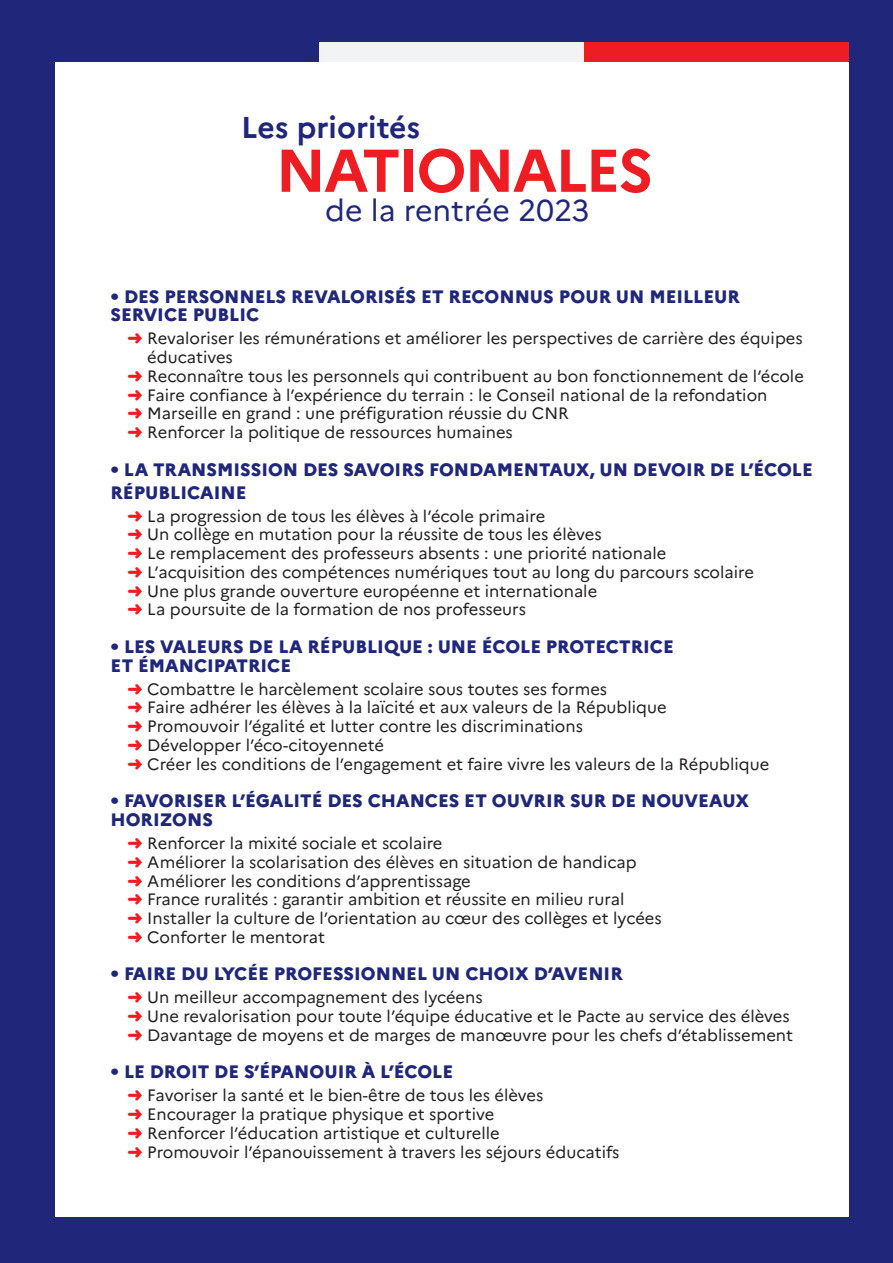
<style>
.page{position:relative;width:893px;height:1263px;background:#20277b}
.page>*{position:absolute;margin:0;border:0;box-sizing:border-box;transform-origin:0 0}
.Sous-titre_niveau_2{font:700 60.15px "Marianne";letter-spacing:-.04em;color:#ee1d23}
.Sous-titre_niveau_2-2{font:30.15px "Marianne";color:#20277b}
.Sous-titre_niveau_2-3{font:700 30.15px "Marianne";color:#20277b}
.t1{font:800 18px/18.8px "Marianne";color:#20277b}
.t2{font:16.5px/18.8px "Marianne";color:#231f20}
.s1{color:#ee1d23}
</style>
<div class="page">
<div style="left:55px;top:52px;width:793px;height:1164px;background:#fff"></div>
<div style="left:55px;top:43px;width:265px;height:19px;background:#20277b"></div>
<div style="left:320px;top:43px;width:264px;height:19px;background:#f2f3f4"></div>
<div style="left:584px;top:43px;width:264px;height:19px;background:#ee1d23"></div>
<p class="Sous-titre_niveau_2-3" style="left:241px;top:109px;width:181px">Les priorités</p>
<p class="Sous-titre_niveau_2" style="left:275px;top:134px;width:379px">NATIONALES</p>
<p class="Sous-titre_niveau_2-2" style="left:325px;top:192px;width:266px">de la rentrée 2023</p>
<p class="t1" style="left:111px;top:287px;width:631px">• DES PERSONNELS REVALORISÉS ET RECONNUS POUR UN MEILLEUR<br>SERVICE PUBLIC</p>
<p class="t2" style="left:147px;top:329px;width:657px;text-indent:-20px"><span class="s1">➜</span> Revaloriser les rémunérations et améliorer les perspectives de carrière des équipes éducatives</p>
<p class="t2" style="left:128px;top:367px;width:678px"><span class="s1">➜</span> Reconnaître tous les personnels qui contribuent au bon fonctionnement de l’école</p>
<p class="t2" style="left:128px;top:385px;width:641px"><span class="s1">➜</span> Faire confiance à l’expérience du terrain : le Conseil national de la refondation</p>
<p class="t2" style="left:128px;top:404px;width:443px"><span class="s1">➜</span> Marseille en grand : une préfiguration réussie du CNR</p>
<p class="t2" style="left:128px;top:423px;width:387px"><span class="s1">➜</span> Renforcer la politique de ressources humaines</p>
<p class="t1" style="left:111px;top:460px;width:704px">• LA TRANSMISSION DES SAVOIRS FONDAMENTAUX, UN DEVOIR DE L’ÉCOLE</p>
<p class="t1" style="left:111px;top:483px;width:137px">RÉPUBLICAINE</p>
<p class="t2" style="left:128px;top:506px;width:419px"><span class="s1">➜</span> La progression de tous les élèves à l’école primaire</p>
<p class="t2" style="left:128px;top:525px;width:476px"><span class="s1">➜</span> Un collège en mutation pour la réussite de tous les élèves</p>
<p class="t2" style="left:128px;top:544px;width:540px"><span class="s1">➜</span> Le remplacement des professeurs absents : une priorité nationale</p>
<p class="t2" style="left:128px;top:563px;width:628px"><span class="s1">➜</span> L’acquisition des compétences numériques tout au long du parcours scolaire</p>
<p class="t2" style="left:128px;top:581px;width:471px"><span class="s1">➜</span> Une plus grande ouverture européenne et internationale</p>
<p class="t2" style="left:128px;top:600px;width:400px"><span class="s1">➜</span> La poursuite de la formation de nos professeurs</p>
<p class="t1" style="left:111px;top:637px;width:565px">• LES VALEURS DE LA RÉPUBLIQUE : UNE ÉCOLE PROTECTRICE<br>ET ÉMANCIPATRICE</p>
<p class="t2" style="left:128px;top:679px;width:481px"><span class="s1">➜</span> Combattre le harcèlement scolaire sous toutes ses formes</p>
<p class="t2" style="left:128px;top:698px;width:541px"><span class="s1">➜</span> Faire adhérer les élèves à la laïcité et aux valeurs de la République</p>
<p class="t2" style="left:128px;top:717px;width:457px"><span class="s1">➜</span> Promouvoir l’égalité et lutter contre les discriminations</p>
<p class="t2" style="left:128px;top:736px;width:258px"><span class="s1">➜</span> Développer l’éco-citoyenneté</p>
<p class="t2" style="left:128px;top:754px;width:643px"><span class="s1">➜</span> Créer les conditions de l’engagement et faire vivre les valeurs de la République</p>
<p class="t1" style="left:111px;top:791px;width:640px">• FAVORISER L’ÉGALITÉ DES CHANCES ET OUVRIR SUR DE NOUVEAUX<br>HORIZONS</p>
<p class="t2" style="left:128px;top:834px;width:316px"><span class="s1">➜</span> Renforcer la mixité sociale et scolaire</p>
<p class="t2" style="left:128px;top:852px;width:511px"><span class="s1">➜</span> Améliorer la scolarisation des élèves en situation de handicap</p>
<p class="t2" style="left:128px;top:871px;width:345px"><span class="s1">➜</span> Améliorer les conditions d’apprentissage</p>
<p class="t2" style="left:128px;top:890px;width:498px"><span class="s1">➜</span> France ruralités : garantir ambition et réussite en milieu rural</p>
<p class="t2" style="left:128px;top:909px;width:536px"><span class="s1">➜</span> Installer la culture de l’orientation au cœur des collèges et lycées</p>
<p class="t2" style="left:128px;top:927px;width:199px"><span class="s1">➜</span> Conforter le mentorat</p>
<p class="t1" style="left:111px;top:964px;width:514px">• FAIRE DU LYCÉE PROFESSIONNEL UN CHOIX D’AVENIR</p>
<p class="t2" style="left:128px;top:988px;width:357px"><span class="s1">➜</span> Un meilleur accompagnement des lycéens</p>
<p class="t2" style="left:128px;top:1007px;width:664px"><span class="s1">➜</span> Une revalorisation pour toute l’équipe éducative et le Pacte au service des élèves</p>
<p class="t2" style="left:128px;top:1025px;width:667px"><span class="s1">➜</span> Davantage de moyens et de marges de manœuvre pour les chefs d’établissement</p>
<p class="t1" style="left:111px;top:1062px;width:344px">• LE DROIT DE S’ÉPANOUIR À L’ÉCOLE</p>
<p class="t2" style="left:128px;top:1086px;width:417px"><span class="s1">➜</span> Favoriser la santé et le bien-être de tous les élèves</p>
<p class="t2" style="left:128px;top:1105px;width:368px"><span class="s1">➜</span> Encourager la pratique physique et sportive</p>
<p class="t2" style="left:128px;top:1123px;width:374px"><span class="s1">➜</span> Renforcer l’éducation artistique et culturelle</p>
<p class="t2" style="left:128px;top:1142px;width:494px"><span class="s1">➜</span> Promouvoir l’épanouissement à travers les séjours éducatifs</p>
</div>
